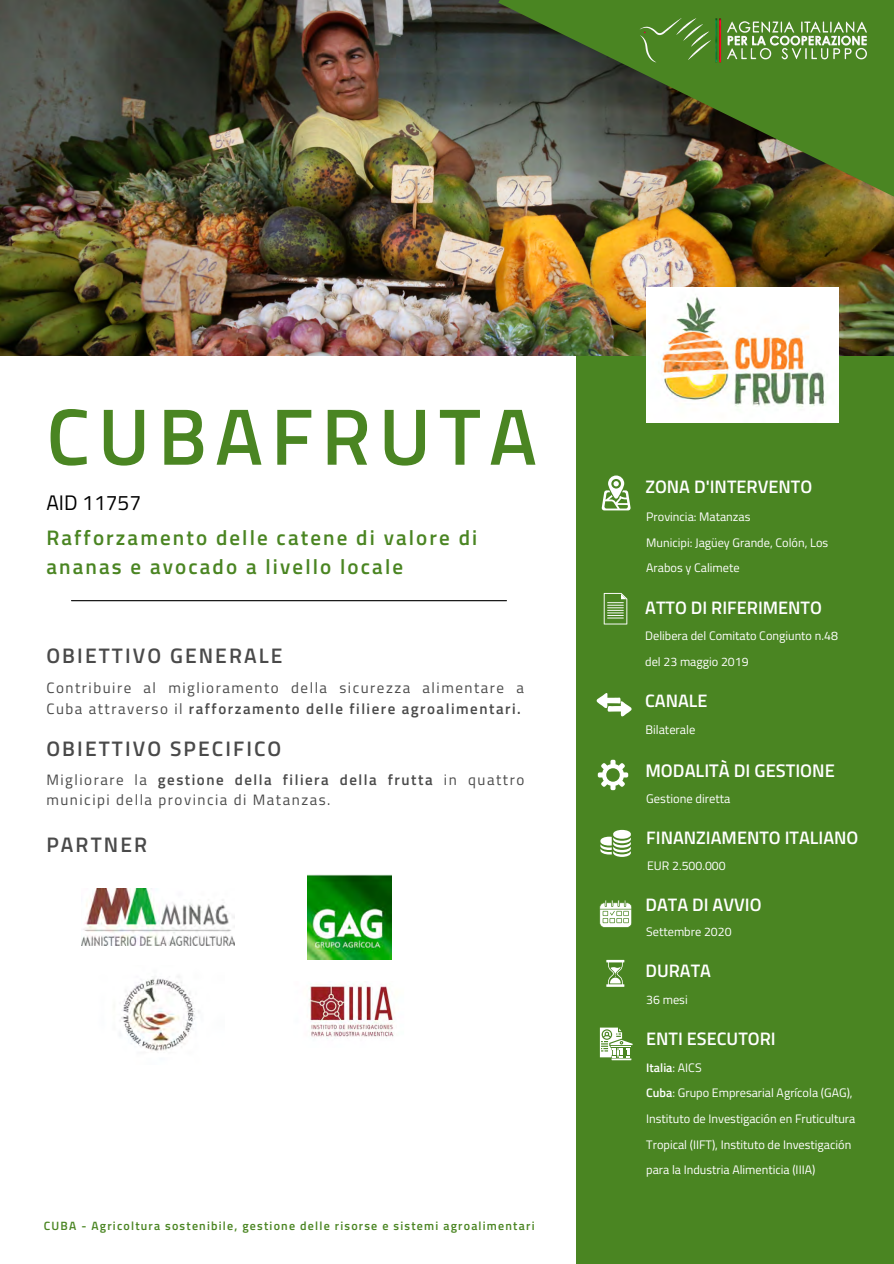
<style>
.page{position:relative;width:894px;height:1264px;background:#fff}
.page>*{position:absolute;margin:0;border:0;box-sizing:border-box;transform-origin:0 0}
.t1{font:600 79.95px "Titillium Web";letter-spacing:.1em;color:#4a8522}
.t2{font:600 21px/29.2px "Titillium Web";letter-spacing:.1em;color:#4a8522}
.t3{font:600 21px "Titillium Web";letter-spacing:.1em;color:#4a4a4a}
.t4{font:21px "Titillium Web";color:#000}
.t5{font:600 18.3px "Titillium Web";color:#fff}
.t6{font:600 18px "Titillium Web";color:#fff}
.t7{font:15px/20.2px "Titillium Web";letter-spacing:.1em;color:#4a4a4a}
.t8{font:12.45px "Titillium Web";color:#fff}
.t9{font:12.3px/25.7px "Titillium Web";color:#fff}
.t10{font:600 12px "Titillium Web";letter-spacing:.1em;color:#4a8522}
.s1{font-weight:600}
</style>
<div class="page">
<div style="left:576px;top:337px;width:317px;height:926px;background:#4a8522"></div>
<img style="left:0;top:0;width:893px;height:356px">
<img style="left:498px;top:0;width:395px;height:255px">
<img style="left:638px;top:15px;width:236px;height:50px">
<svg style="left:601px;top:475px;width:29px;height:35px"></svg>
<svg style="left:600px;top:829px;width:30px;height:27px"></svg>
<svg style="left:599px;top:900px;width:33px;height:27px"></svg>
<svg style="left:599px;top:1027px;width:33px;height:33px"></svg>
<svg style="left:606px;top:959px;width:18px;height:27px"></svg>
<svg style="left:597px;top:759px;width:31px;height:31px"></svg>
<svg style="left:603px;top:593px;width:24px;height:31px"></svg>
<svg style="left:596px;top:693px;width:36px;height:23px"></svg>
<img style="left:646px;top:288px;width:192px;height:135px">
<hr style="left:71px;top:600px;width:435px;height:1px;background:#000">
<img style="left:81px;top:888px;width:153px;height:57px">
<img style="left:309px;top:984px;width:85px;height:55px">
<img style="left:120px;top:976px;width:79px;height:75px">
<img style="left:307px;top:874px;width:85px;height:85px">
<h1 class="t1" style="left:46px;top:374px;width:492px">CUBAFRUTA</h1>
<h2 class="t4" style="left:46px;top:486px;width:96px">AID 11757</h2>
<h2 class="t2" style="left:46px;top:522px;width:432px">Rafforzamento delle catene di valore di ananas e avocado a livello locale</h2>
<h2 class="t3" style="left:46px;top:638px;width:237px">OBIETTIVO GENERALE</h2>
<p class="t7" style="left:46px;top:677px;width:479px">Contribuire al miglioramento della sicurezza alimentare a<br>Cuba attraverso il <span class="s1">rafforzamento delle filiere agroalimentari.</span></p>
<h2 class="t3" style="left:46px;top:732px;width:236px">OBIETTIVO SPECIFICO</h2>
<p class="t7" style="left:46px;top:769px;width:479px">Migliorare la <span class="s1">gestione della filiera della frutta</span> in quattro municipi della provincia di Matanzas.</p>
<h2 class="t3" style="left:46px;top:828px;width:102px">PARTNER</h2>
<p class="t10" style="left:44px;top:1216px;width:492px">CUBA - Agricoltura sostenibile, gestione delle risorse e sistemi agroalimentari</p>
<h3 class="t6" style="left:645px;top:472px;width:168px">ZONA D'INTERVENTO</h3>
<p class="t9" style="left:646px;top:503px;width:183px">Provincia: Matanzas<br>Municipi: Jagüey Grande, Colón, Los<br>Arabos y Calimete</p>
<h3 class="t6" style="left:645px;top:593px;width:178px">ATTO DI RIFERIMENTO</h3>
<p class="t9" style="left:645px;top:622px;width:194px">Delibera del Comitato Congiunto n.48 del 23 maggio 2019</p>
<h3 class="t6" style="left:645px;top:686px;width:64px">CANALE</h3>
<p class="t8" style="left:645px;top:720px;width:51px">Bilaterale</p>
<h3 class="t5" style="left:645px;top:756px;width:191px">MODALITÀ DI GESTIONE</h3>
<p class="t8" style="left:646px;top:789px;width:86px">Gestione diretta</p>
<h3 class="t6" style="left:646px;top:823px;width:214px">FINANZIAMENTO ITALIANO</h3>
<p class="t9" style="left:647px;top:852px;width:80px">EUR 2.500.000</p>
<h3 class="t6" style="left:645px;top:890px;width:118px">DATA DI AVVIO</h3>
<p class="t9" style="left:646px;top:918px;width:87px">Settembre 2020</p>
<h3 class="t6" style="left:645px;top:956px;width:67px">DURATA</h3>
<p class="t9" style="left:646px;top:986px;width:43px">36 mesi</p>
<h3 class="t6" style="left:646px;top:1024px;width:131px">ENTI ESECUTORI</h3>
<p class="t9" style="left:646px;top:1054px;width:210px"><span class="s1">Italia</span>: AICS<br><span class="s1">Cuba</span>: Grupo Empresarial Agrícola (GAG), Instituto de Investigación en Fruticultura Tropical (IIFT), Instituto de Investigación para la Industria Alimenticia (IIIA)</p>
</div>
